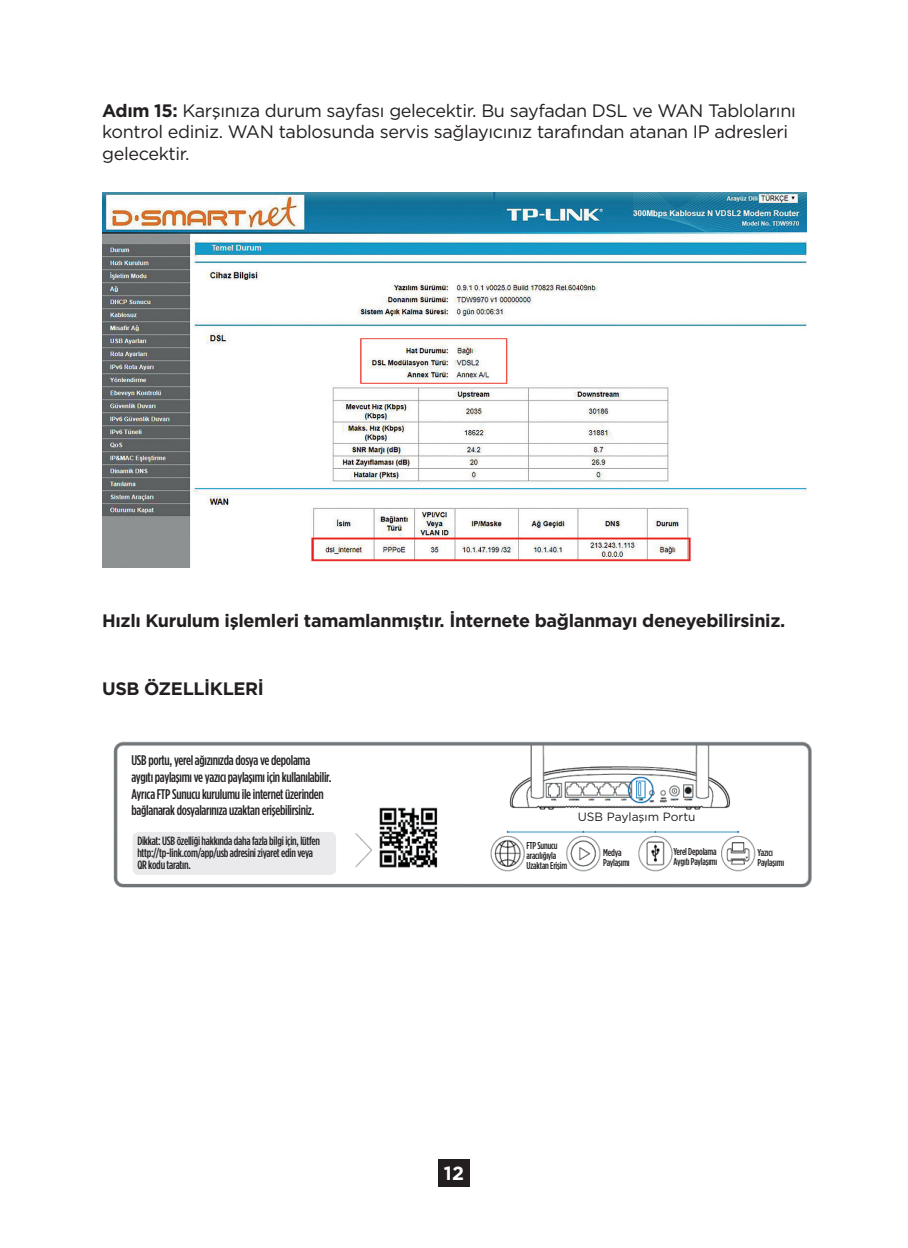
<style>
.page{position:relative;width:908px;height:1248px;background:#fff}
.page>*{position:absolute;margin:0;border:0;box-sizing:border-box;transform-origin:0 0}
.t1{font:700 19.2px "Gotham TRUN";color:#fff}
.t2{font:18px/21.6px "Gotham";letter-spacing:-.02em;color:#231f20}
.t3{font:700 18px "Gotham";letter-spacing:-.02em;color:#231f20}
.t4{font:500 14px/16.8px "Gotham Condensed";letter-spacing:-.02em;color:#231f20}
.t5{font:500 12px/12px "Gotham Condensed";letter-spacing:-.02em;color:#231f20}
.t6{font:12px "Gotham";color:#231f20}
.t7{font:500 10px/10px "Gotham Condensed";letter-spacing:-.02em;color:#231f20}
.s1{font-weight:700}
</style>
<div class="page">
<div style="left:438px;top:1159px;width:31px;height:27px;background:#231f20"></div>
<img style="left:102px;top:192px;width:704px;height:375px">
<img style="left:113px;top:741px;width:699px;height:147px">
<div style="left:133px;top:832px;width:203px;height:42px;background:#eaeaed;border-radius:6px"></div>
<p class="t2" style="left:102px;top:99px;width:694px"><span class="s1">Adım 15:</span> Karşınıza durum sayfası gelecektir. Bu sayfadan DSL ve WAN Tablolarını kontrol ediniz. WAN tablosunda servis sağlayıcınız tarafından atanan IP adresleri gelecektir.</p>
<p class="t3" style="left:102px;top:608px;width:684px">Hızlı Kurulum işlemleri tamamlanmıştır. İnternete bağlanmayı deneyebilirsiniz.</p>
<p class="t3" style="left:102px;top:676px;width:163px">USB ÖZELLİKLERİ</p>
<p class="t4" style="left:131px;top:751px;width:202px">USB portu, yerel ağızınızda dosya ve depolama aygıtı paylaşımı ve yazıcı paylaşımı için kullanılabilir.<br>Ayrıca FTP Sunucu kurulumu ile internet üzerinden bağlanarak dosyalarınıza uzaktan erişebilirsiniz.</p>
<p class="t5" style="left:137px;top:834px;width:184px">Dikkat: USB özelliği hakkında daha fazla bilgi için, lütfen http://tp-link.com/app/usb adresini ziyaret edin veya<br>QR kodu taratın.</p>
<p class="t6" style="left:577px;top:808px;width:119px">USB Paylaşım Portu</p>
<p class="t7" style="left:526px;top:840px;width:42px">FTP Sunucu aracılığıyla<br>Uzaktan Erişim</p>
<p class="t7" style="left:603px;top:846px;width:28px">Medya<br>Paylaşımı</p>
<p class="t7" style="left:673px;top:846px;width:45px">Yerel Depolama<br>Aygıtı Paylaşımı</p>
<p class="t7" style="left:757px;top:846px;width:28px">Yazıcı<br>Paylaşımı</p>
<p class="t1" style="left:444px;top:1162px;width:21px">12</p>
</div>
